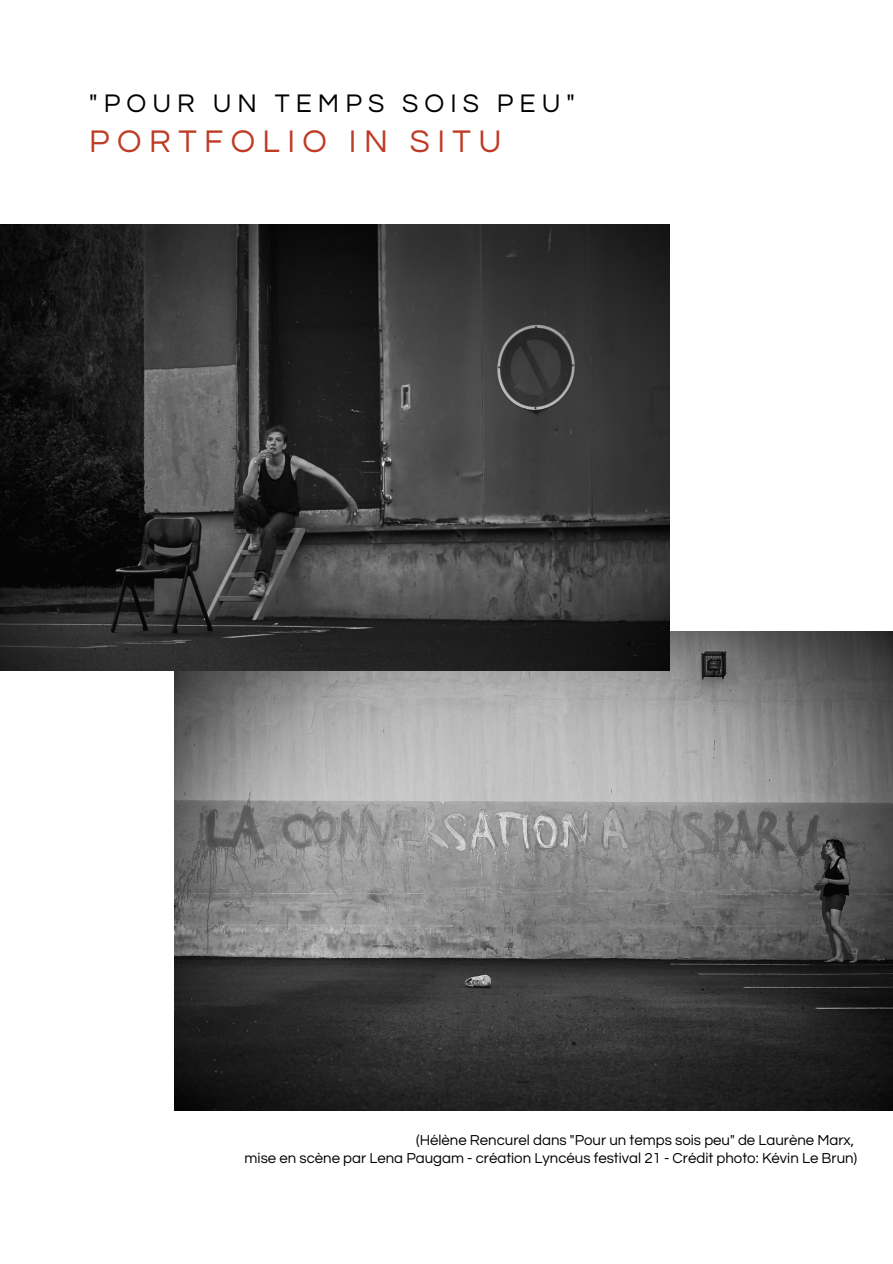
<style>
.page{position:relative;width:893px;height:1264px;background:#fff}
.page>*{position:absolute;margin:0;border:0;box-sizing:border-box;transform-origin:0 0}
.t1{font:32.55px "Questrial";letter-spacing:.23em;color:#bf3b24}
.t2{font:26.4px "Questrial";letter-spacing:.23em;color:#000}
.t3{font:15px/18px "Questrial";color:#000;text-align:right}
</style>
<div class="page">
<img style="left:174px;top:631px;width:718px;height:479px">
<img style="left:0;top:224px;width:669px;height:446px">
<h2 class="t2" style="left:89px;top:91px;width:487px">"POUR UN TEMPS SOIS PEU"</h2>
<h1 class="t1" style="left:89px;top:126px;width:414px">PORTFOLIO IN SITU</h1>
<p class="t3" style="left:244px;top:1130px;width:614px">(Hélène Rencurel dans "Pour un temps sois peu" de Laurène Marx,<br>mise en scène par Lena Paugam - création Lyncéus festival 21 - Crédit photo: Kévin Le Brun)</p>
</div>
